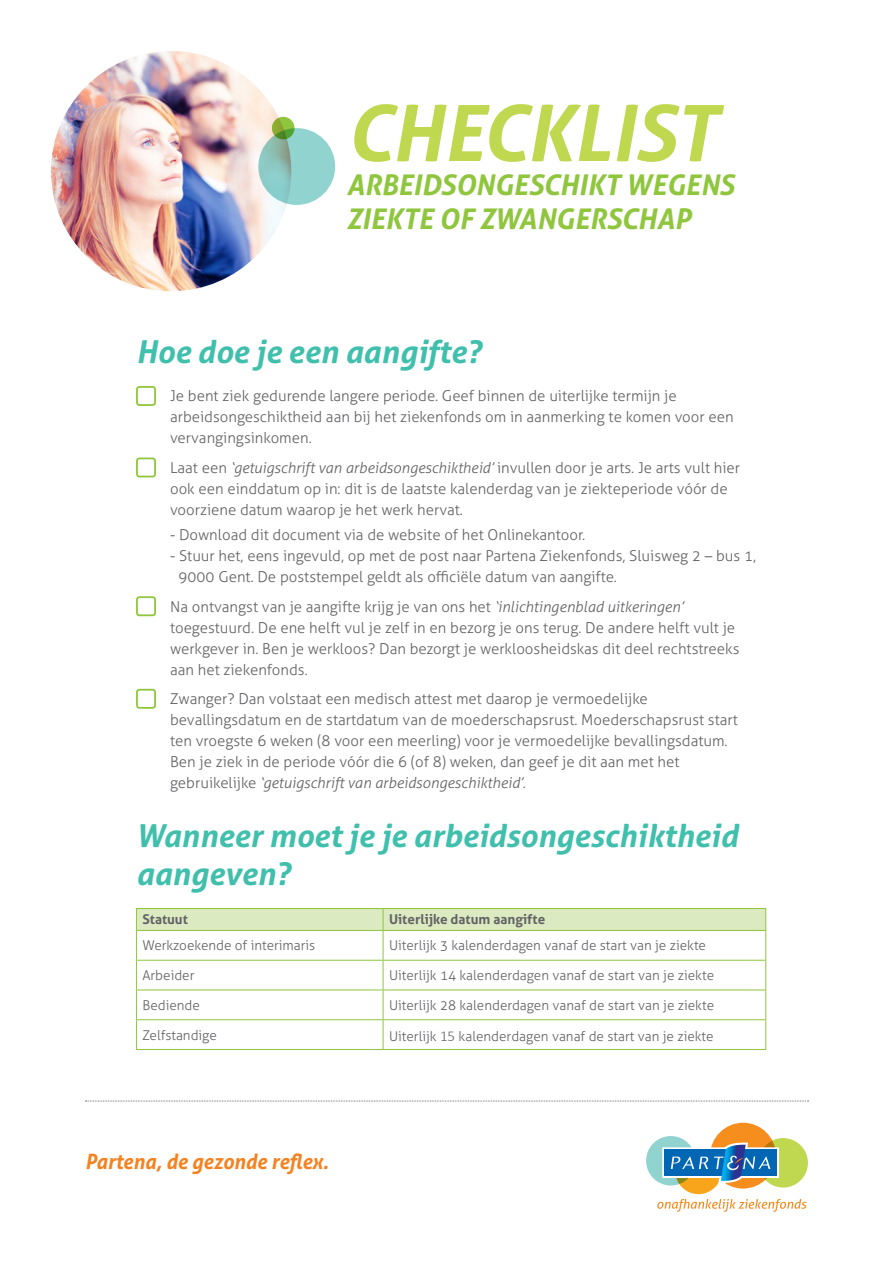
<style>
.page{position:relative;width:893px;height:1263px;background:#fff}
.page>*{position:absolute;margin:0;border:0;box-sizing:border-box;transform-origin:0 0}
.t1{font:italic 700 77.7px "Aller";color:#bfd850}
.PLAINTEXT{font:italic 700 31.5px/37.8px "Aller";color:#40bfad}
.t2{font:italic 700 28.5px/34.2px "Aller";color:#8fc63e}
.t3{font:italic 700 21px "Aller";color:#f58220;scale:.95 1}
.PLAINTEXT-2{font:300 15px/21px "Aller";color:#636366}
.PLAINTEXT-3{font:300 13.5px "Aller";color:#636366}
.PLAINTEXT-4{font:700 13.5px "Aller";color:#636366}
.s1{font-style:italic}
.s2{font-family:"Calibri";font-size:15px}
</style>
<div class="page">
<div style="left:136px;top:386px;width:20px;height:20px;border:2px solid #8fc63e;border-radius:3px"></div>
<div style="left:136px;top:457px;width:20px;height:20px;border:2px solid #8fc63e;border-radius:3px"></div>
<div style="left:136px;top:596px;width:20px;height:20px;border:2px solid #8fc63e;border-radius:3px"></div>
<div style="left:136px;top:689px;width:20px;height:20px;border:2px solid #8fc63e;border-radius:3px"></div>
<svg style="left:136px;top:908px;width:630px;height:141px"></svg>
<hr style="left:136px;top:1049px;width:247px;height:1px;background:#8fc63e">
<hr style="left:383px;top:1049px;width:383px;height:1px;background:#8fc63e">
<img style="left:51px;top:51px;width:240px;height:240px;border-radius:120px">
<svg style="left:258px;top:128px;width:77px;height:77px;background:#8fccc7"></svg>
<svg style="left:272px;top:117px;width:22px;height:22px"></svg>
<div style="left:646px;top:1136px;width:50px;height:49px;background:#90d3cf;border-radius:50%"></div>
<div style="left:675px;top:1148px;width:47px;height:46px;background:#f9a51b;border-radius:50%"></div>
<div style="left:710px;top:1123px;width:66px;height:65px;background:#f68e1e;border-radius:50%"></div>
<div style="left:758px;top:1138px;width:50px;height:49px;background:#bfd850;border-radius:50%"></div>
<div style="left:662px;top:1147px;width:117px;height:31px;border:4px solid #fff"></div>
<div style="left:664px;top:1149px;width:113px;height:27px;background:#0166b3"></div>
<svg style="left:671px;top:1156px;width:37px;height:13px"></svg>
<svg style="left:714px;top:1142px;width:56px;height:43px"></svg>
<svg style="left:657px;top:1199px;width:150px;height:13px"></svg>
<svg style="left:85px;top:1101px;width:723px;height:1px"></svg>
<p class="t1" style="left:346px;top:85px;width:372px">CHECKLIST</p>
<p class="t2" style="left:346px;top:168px;width:390px">ARBEIDSONGESCHIKT WEGENS<br>ZIEKTE OF ZWANGERSCHAP</p>
<p class="PLAINTEXT" style="left:136px;top:333px;width:347px">Hoe doe je een aangifte?</p>
<p class="PLAINTEXT-2" style="left:170px;top:386px;width:565px">Je bent ziek gedurende langere periode. Geef binnen de uiterlijke termijn je arbeidsongeschiktheid aan bij het ziekenfonds om in aanmerking te komen voor een vervangingsinkomen.</p>
<p class="PLAINTEXT-2" style="left:170px;top:457px;width:571px">Laat een <span class="s1">‘getuigschrift van arbeidsongeschiktheid’</span> invullen door je arts. Je arts vult hier ook een einddatum op in: dit is de laatste kalenderdag van je ziekteperiode vóór de voorziene datum waarop je het werk hervat.</p>
<p class="PLAINTEXT-2" style="left:170px;top:524px;width:417px">- Download dit document via de website of het Onlinekantoor.</p>
<p class="PLAINTEXT-2" style="left:179px;top:545px;width:579px;text-indent:-9px">- Stuur het, eens ingevuld, op met de post naar Partena Ziekenfonds, Sluisweg 2 – bus 1,<br>9000 Gent. De poststempel geldt als officiële datum van aangifte.</p>
<p class="PLAINTEXT-2" style="left:170px;top:596px;width:571px">Na ontvangst van je aangifte krijg je van ons het <span class="s1">‘inlichtingenblad uitkeringen’ </span>toegestuurd. De ene helft vul je zelf in en bezorg je ons terug. De andere helft vult je werkgever in. Ben je werkloos? Dan bezorgt je werkloosheidskas dit deel rechtstreeks aan het ziekenfonds.</p>
<p class="PLAINTEXT-2" style="left:170px;top:688px;width:569px">Zwanger? Dan volstaat een medisch attest met daarop je vermoedelijke bevallingsdatum en de startdatum van de moederschapsrust. Moederschapsrust start ten vroegste 6 weken (8 voor een meerling) voor je vermoedelijke bevallingsdatum.<br>Ben je ziek in de periode vóór die 6 (of 8) weken, dan geef je dit aan met het gebruikelijke <span class="s1">‘getuigschrift van arbeidsongeschiktheid’</span>.</p>
<p class="PLAINTEXT" style="left:136px;top:817px;width:603px">Wanneer moet je je arbeidsongeschiktheid aangeven?</p>
<p class="PLAINTEXT-4" style="left:142px;top:911px;width:47px">Statuut</p>
<p class="PLAINTEXT-4" style="left:389px;top:911px;width:158px">Uiterlijke datum aangifte</p>
<p class="PLAINTEXT-3" style="left:142px;top:937px;width:174px">Werkzoekende of interimaris</p>
<p class="PLAINTEXT-3" style="left:389px;top:937px;width:318px">Uiterlijk 3 kalenderdagen vanaf de start van je ziekte</p>
<p class="PLAINTEXT-3" style="left:142px;top:967px;width:54px">Arbeider</p>
<p class="PLAINTEXT-3" style="left:389px;top:967px;width:327px">Uiterlijk 14 kalenderdagen vanaf de start van je ziekte</p>
<p class="PLAINTEXT-3" style="left:142px;top:997px;width:59px">Bediende</p>
<p class="PLAINTEXT-3" style="left:389px;top:997px;width:327px">Uiterlijk 28 kalenderdagen vanaf de start van je ziekte</p>
<p class="PLAINTEXT-3" style="left:142px;top:1027px;width:76px">Zelfstandige</p>
<p class="PLAINTEXT-3" style="left:389px;top:1028px;width:326px">Uiterlijk <span class="s2">15</span> kalenderdagen vanaf de start van je ziekte</p>
<p class="t3" style="left:85px;top:1148px;width:258px">Partena, de gezonde reflex.</p>
</div>
